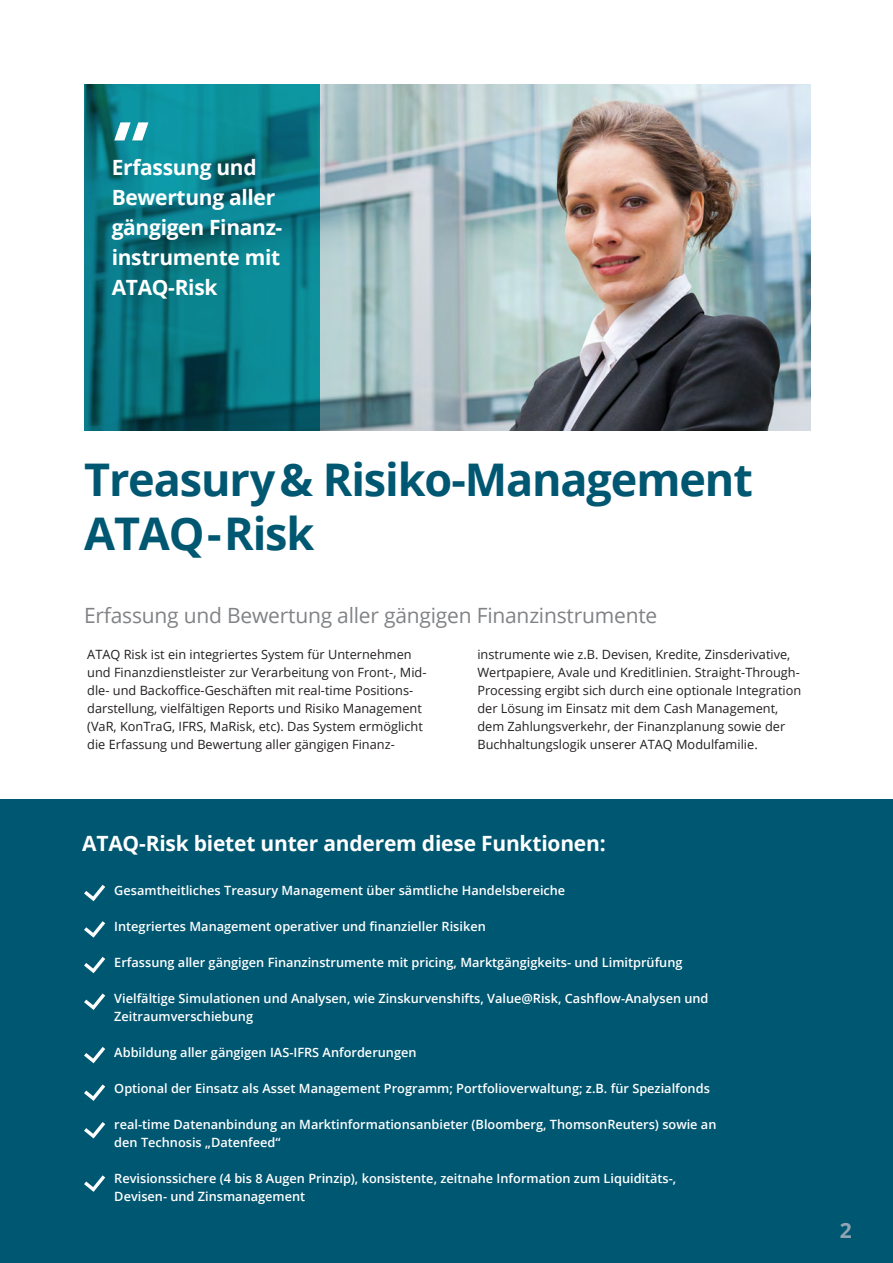
<style>
.page{position:relative;width:893px;height:1263px;background:#fff}
.page>*{position:absolute;margin:0;border:0;box-sizing:border-box;transform-origin:0 0}
.Heading_1{font:700 45px/54px "Open Sans";letter-spacing:-.025em;color:#005771}
.Heading_3{font:700 21px/30px "Open Sans";letter-spacing:-.015em;color:#fff}
.Intro_text{font:21px "Open Sans";letter-spacing:-.01em;color:#808285}
.Intro_text-2{font:700 21px "Open Sans";letter-spacing:-.01em;color:#fff}
.Heading_2{font:700 21px "Open Sans";color:#93a5b4}
.Text{font:600 12.75px/18px "Open Sans";color:#fff}
.Text-2{font:12.75px/18px "Open Sans";color:#231f20}
</style>
<div class="page">
<div style="left:0;top:799px;width:893px;height:463px;background:#005771"></div>
<img style="left:319px;top:84px;width:492px;height:347px">
<svg style="left:84px;top:84px;width:235px;height:347px;background:#097783"></svg>
<svg style="left:114px;top:122px;width:34px;height:18px"></svg>
<svg style="left:84px;top:884px;width:21px;height:17px"></svg>
<svg style="left:84px;top:921px;width:21px;height:16px"></svg>
<svg style="left:84px;top:957px;width:21px;height:16px"></svg>
<svg style="left:84px;top:993px;width:21px;height:16px"></svg>
<svg style="left:84px;top:1047px;width:21px;height:16px"></svg>
<svg style="left:84px;top:1084px;width:21px;height:16px"></svg>
<svg style="left:84px;top:1122px;width:21px;height:16px"></svg>
<svg style="left:84px;top:1175px;width:21px;height:16px"></svg>
<p class="Heading_3" style="left:112px;top:151px;width:172px">Erfassung und<br>Bewertung aller gängigen Finanz&shy;instrumente mit<br>ATAQ-Risk</p>
<p class="Heading_1" style="left:84px;top:451px;width:670px">Treasury&amp; Risiko-Management<br>ATAQ-Risk</p>
<p class="Intro_text" style="left:84px;top:600px;width:575px">Erfassung und Bewertung aller gängigen Finanzinstrumente</p>
<p class="Text-2" style="left:477px;top:644px;width:325px">instrumente wie z.B. Devisen, Kredite, Zinsderivative, Wertpapiere, Avale und Kreditlinien. Straight-Through-Processing ergibt sich durch eine optionale Integration der Lösung im Einsatz mit dem Cash Management, dem Zahlungsverkehr, der Finanzplanung sowie der Buchhaltungslogik unserer ATAQ Modulfamilie.</p>
<p class="Text-2" style="left:87px;top:644px;width:341px">ATAQ Risk ist ein integriertes System für Unternehmen und Finanzdienstleister zur Verarbeitung von Front-, Mid&shy;dle- und Backoffice-Geschäften mit real-time Positions&shy;darstellung, vielfältigen Reports und Risiko Management (VaR, KonTraG, IFRS, MaRisk, etc). Das System ermöglicht die Erfassung und Bewertung aller gängigen Finanz-</p>
<p class="Intro_text-2" style="left:82px;top:828px;width:525px">ATAQ-Risk bietet unter anderem diese Funktionen:</p>
<p class="Text" style="left:114px;top:880px;width:452px">Gesamtheitliches Treasury Management über sämtliche Handelsbereiche</p>
<p class="Text" style="left:114px;top:916px;width:373px">Integriertes Management operativer und finanzieller Risiken</p>
<p class="Text" style="left:114px;top:952px;width:570px">Erfassung aller gängigen Finanzinstrumente mit pricing, Marktgängigkeits- und Limitprüfung</p>
<p class="Text" style="left:114px;top:988px;width:596px">Vielfältige Simulationen und Analysen, wie Zinskurvenshifts, Value@Risk, Cashflow-Analysen und<br>Zeitraumverschiebung</p>
<p class="Text" style="left:114px;top:1042px;width:304px">Abbildung aller gängigen IAS-IFRS Anforderungen</p>
<p class="Text" style="left:114px;top:1078px;width:597px">Optional der Einsatz als Asset Management Programm; Portfolioverwaltung; z.B. für Spezialfonds</p>
<p class="Text" style="left:114px;top:1114px;width:604px">real-time Datenanbindung an Marktinformationsanbieter (Bloomberg, ThomsonReuters) sowie an den Technosis „Datenfeed“</p>
<p class="Text" style="left:114px;top:1168px;width:563px">Revisionssichere (4 bis 8 Augen Prinzip), konsistente, zeitnahe Information zum Liquiditäts-,</p>
<p class="Text" style="left:114px;top:1186px;width:192px">Devisen- und Zinsmanagement</p>
<p class="Heading_2" style="left:840px;top:1215px;width:13px">2</p>
</div>
